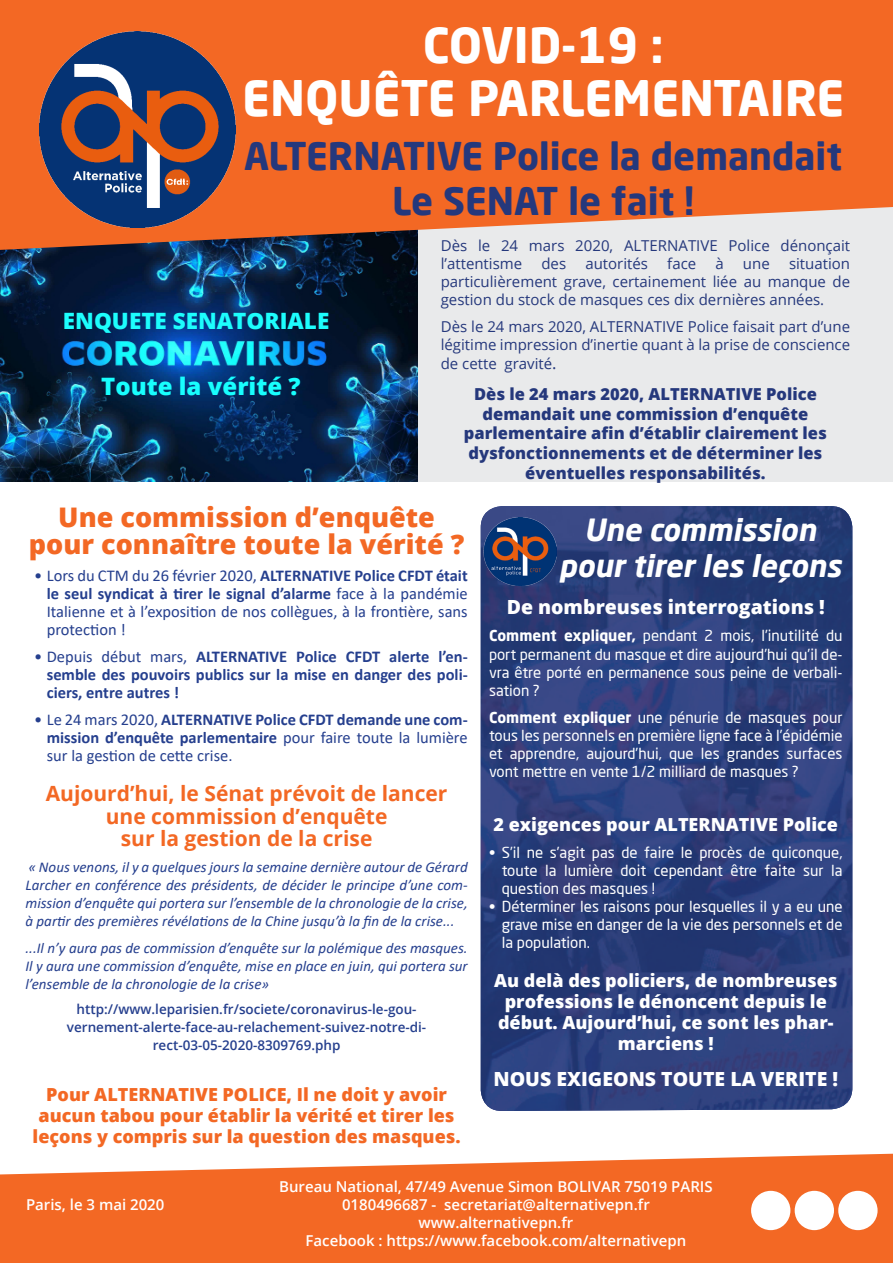
<style>
.page{position:relative;width:893px;height:1263px;background:#fff}
.page>*{position:absolute;margin:0;border:0;box-sizing:border-box;transform-origin:0 0}
.t1{font:700 48px/52.5px "Neo Sans Pro";color:#fff;text-align:center}
.t2{font:700 37.5px/45px "Neo Sans Pro";color:#25387c;text-align:center}
.t3{font:italic 700 30px/36px "Neo Sans Pro";color:#fff;text-align:center}
.t4{font:800 27px/27px "Open Sans";color:#f36824;text-align:center}
.t5{font:800 24px "Open Sans";color:#18fefe}
.t6{font:800 22.5px "Open Sans";color:#1dfdfd}
.t7{font:700 21px/22.5px "Open Sans";color:#f36824;text-align:center}
.t8{font:800 19.5px "Open Sans";color:#fff}
.t9{font:800 18px/21px "Open Sans";color:#fff;text-align:center}
.t10{font:800 18px/21px "Open Sans";color:#f36824;text-align:center}
.t11{font:700 16.5px/18px "Calibri";color:#253f8e;text-align:justify}
.t12{font:16.5px/18px "Calibri";color:#253f8e;text-align:justify}
.t13{font:800 16.5px/19.8px "Open Sans";color:#25387c;text-align:center}
.t14{font:15px/18px "Neo Sans Pro";color:#fff;text-align:justify}
.t15{font:italic 15px/18px "Calibri";color:#253f8e;text-align:justify}
.t16{font:15px/18px "Open Sans";color:#25387c}
.t17{font:600 15px/18px "Open Sans";color:#fff;text-align:center}
.t18{font:600 13.5px/18px "Open Sans";color:#253f8e;text-align:center}
.s1{font-size:16.5px}
.s2{font-weight:700}
.s3{font-weight:400}
</style>
<div class="page">
<img style="left:0;top:250px;width:419px;height:232px">
<div style="left:419px;top:64px;width:474px;height:418px;background:#e9eaeb"></div>
<img style="left:481px;top:506px;width:371px;height:605px">
<svg style="left:0;top:0;width:893px;height:250px;fill:#f36824"></svg>
<svg style="left:0;top:1154px;width:893px;height:109px;fill:#f36824"></svg>
<img style="left:484px;top:518px;width:72px;height:68px">
<img style="left:751px;top:1191px;width:39px;height:39px;border-radius:20px">
<img style="left:795px;top:1191px;width:39px;height:39px;border-radius:20px">
<img style="left:838px;top:1191px;width:40px;height:39px;border-radius:20px">
<img style="left:39px;top:31px;width:196px;height:196px">
<h1 class="t1" style="left:242px;top:18px;width:603px">COVID-19 :<br>ENQUÊTE PARLEMENTAIRE</h1>
<h2 class="t2" style="left:244px;top:132px;width:600px">ALTERNATIVE Police la demandait<br>Le SENAT le fait !</h2>
<p class="t16" style="left:441px;top:236px;width:411px">Dès le 24 mars 2020, ALTERNATIVE Police dénonçait l’attentisme</p>
<p class="t16" style="left:541px;top:254px;width:26px">des</p>
<p class="t16" style="left:585px;top:254px;width:64px">autorités</p>
<p class="t16" style="left:667px;top:254px;width:30px">face</p>
<p class="t16" style="left:715px;top:254px;width:10px">à</p>
<p class="t16" style="left:743px;top:254px;width:28px">une</p>
<p class="t16" style="left:441px;top:254px;width:411px;text-align:justify;text-indent:348px">situation particulièrement grave, certainement liée au manque de gestion du stock de masques ces dix dernières années.</p>
<p class="t16" style="left:441px;top:317px;width:411px">Dès le 24 mars 2020, ALTERNATIVE Police faisait part d’une légitime impression d’inertie quant à la prise de conscience</p>
<p class="t16" style="left:441px;top:355px;width:117px">de cette gravité<span class="s1">.</span></p>
<p class="t13" style="left:464px;top:383px;width:365px">Dès le 24 mars 2020, ALTERNATIVE Police demandait une commission d’enquête parlementaire afin d’établir clairement les dysfonctionnements et de déterminer les éventuelles responsabilités.</p>
<h3 class="t3" style="left:559px;top:511px;width:284px">Une commission pour tirer les leçons</h3>
<h3 class="t6" style="left:63px;top:303px;width:268px">ENQUETE SENATORIALE</h3>
<h3 class="t5" style="left:101px;top:368px;width:201px">Toute la vérité ?</h3>
<h3 class="t4" style="left:29px;top:502px;width:437px">Une commission d’enquête pour connaître toute la vérité ?</h3>
<p class="t12" style="left:47px;top:566px;width:422px;text-indent:-13px">• Lors du CTM du 26 février 2020, <span class="s2">ALTERNATIVE Police CFDT était le seul syndicat à tirer le signal d’alarme</span> face à la pandémie Italienne et à l’exposition de nos collègues, à la frontière, sans protection !</p>
<p class="t11" style="left:47px;top:647px;width:422px;text-indent:-13px"><span class="s3">• Depuis début mars,</span> ALTERNATIVE Police CFDT alerte l’en&shy;semble des pouvoirs publics sur la mise en danger des poli&shy;ciers, entre autres !</p>
<p class="t11" style="left:47px;top:710px;width:422px;text-indent:-13px"><span class="s3">• Le 24 mars 2020,</span> ALTERNATIVE Police CFDT demande une com&shy;mission d’enquête parlementaire <span class="s3">pour faire toute la lumière sur la gestion de cette crise.</span></p>
<h3 class="t7" style="left:46px;top:782px;width:403px">Aujourd’hui, le Sénat prévoit de lancer une commission d’enquête<br>sur la gestion de la crise</h3>
<p class="t15" style="left:26px;top:857px;width:444px">« Nous venons, il y a quelques jours la semaine dernière autour de Gérard Larcher en conférence des présidents, de décider le principe d’une com&shy;mission d’enquête qui portera sur l’ensemble de la chronologie de la crise, à partir des premières révélations de la Chine jusqu’à la fin de la crise...</p>
<p class="t15" style="left:26px;top:938px;width:444px">...Il n’y aura pas de commission d’enquête sur la polémique des masques.<br>Il y aura une commission d’enquête, mise en place en juin, qui portera sur l’ensemble de la chronologie de la crise»</p>
<p class="t18" style="left:67px;top:1000px;width:361px">http://www.leparisien.fr/societe/coronavirus-le-gou&shy;vernement-alerte-face-au-relachement-suivez-notre-di&shy;rect-03-05-2020-8309769.php</p>
<p class="t10" style="left:33px;top:1083px;width:429px">Pour ALTERNATIVE POLICE, Il ne doit y avoir aucun tabou pour établir la vérité et tirer les leçons y compris sur la question des masques.</p>
<h3 class="t8" style="left:507px;top:592px;width:320px">De nombreuses interrogations !</h3>
<p class="t14" style="left:489px;top:627px;width:355px"><span class="s2">Comment expliquer,</span> pendant 2 mois, l’inutilité du port permanent du masque et dire aujourd’hui qu’il de&shy;vra être porté en permanence sous peine de verbali&shy;sation ?</p>
<p class="t14" style="left:489px;top:708px;width:355px"><span class="s2">Comment expliquer</span> une pénurie de masques pour tous les personnels en première ligne face à l’épidémie et apprendre, aujourd’hui, que les grandes surfaces vont mettre en vente 1/2 milliard de masques ?</p>
<p class="t9" style="left:493px;top:812px;width:346px">2 exigences pour ALTERNATIVE Police</p>
<p class="t14" style="left:502px;top:843px;width:342px;text-indent:-13px">• S’il ne s’agit pas de faire le procès de quiconque, toute la lumière doit cependant être faite sur la question des masques !</p>
<p class="t14" style="left:502px;top:897px;width:342px;text-indent:-13px">• Déterminer les raisons pour lesquelles il y a eu une grave mise en danger de la vie des personnels et de la population.</p>
<p class="t9" style="left:494px;top:968px;width:345px">Au delà des policiers, de nombreuses professions le dénoncent depuis le début. Aujourd’hui, ce sont les phar&shy;marciens !</p>
<h3 class="t8" style="left:493px;top:1063px;width:346px">NOUS EXIGEONS TOUTE LA VERITE !</h3>
<p class="t17" style="left:26px;top:1195px;width:140px">Paris, le 3 mai 2020</p>
<p class="t17" style="left:279px;top:1177px;width:435px">Bureau National, 47/49 Avenue Simon BOLIVAR 75019 PARIS 0180496687 - secretariat@alternativepn.fr www.alternativepn.fr<br>Facebook : https://www.facebook.com/alternativepn</p>
</div>
